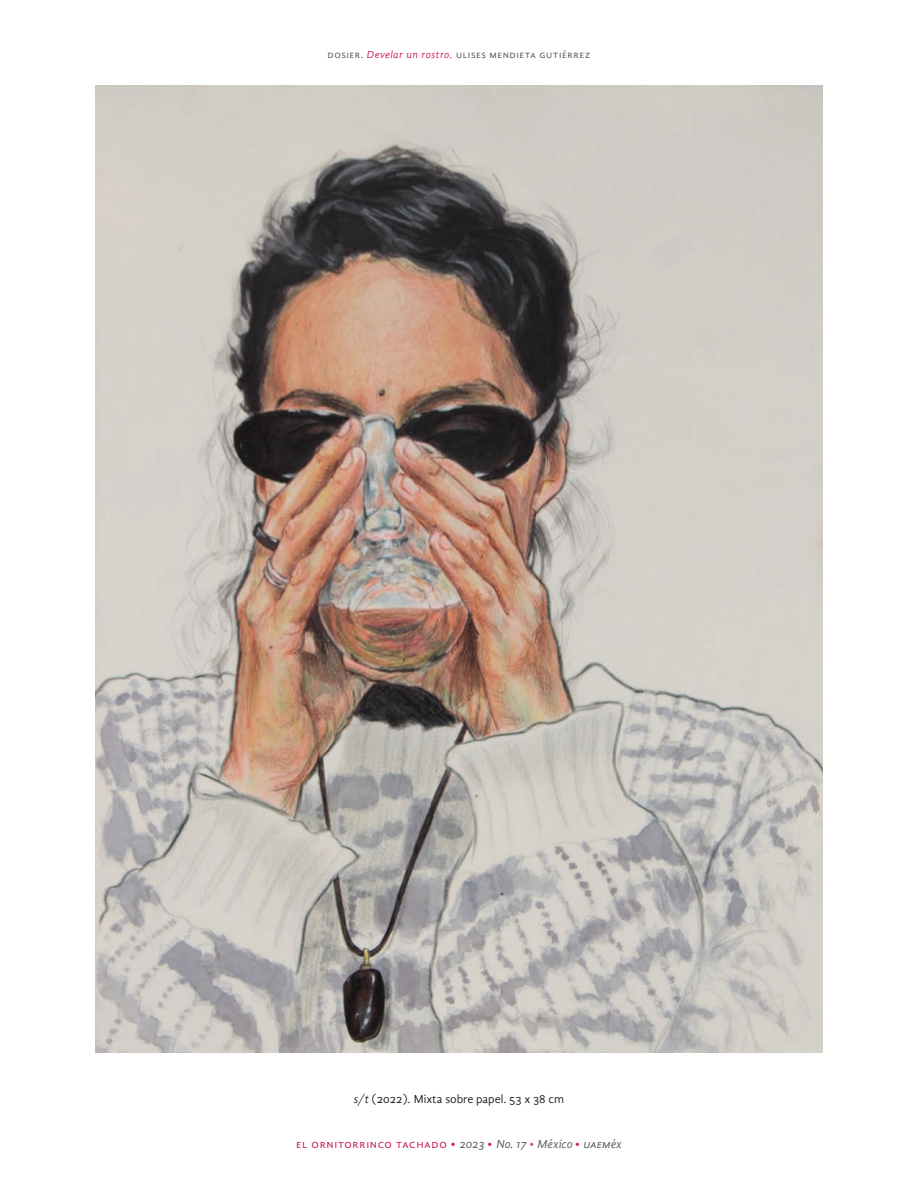
<style>
.page{position:relative;width:918px;height:1188px;background:#fff}
.page>*{position:absolute;margin:0;border:0;box-sizing:border-box;transform-origin:0 0}
.t1{font:12px "Gandhi Sans";letter-spacing:.05em;color:#ca1b4e}
.t2{font:12px "Gandhi Sans";color:#231f20}
.t3{font:10.5px "Gandhi Sans";letter-spacing:.05em;color:#57585a}
.s1{font-style:italic;color:#ca1b4e}
.s2{font-style:italic}
.s3{font-style:italic;color:#57585a}
.s4{color:#d35466}
</style>
<div class="page">
<img style="left:96px;top:86px;width:726px;height:967px">
<p class="t3" style="left:328px;top:48px;width:264px">Dosier. <span class="s1">Develar un rostro.</span> Ulises Mendieta Gutiérrez</p>
<p class="t2" style="left:354px;top:1092px;width:212px"><span class="s2">s/t</span> (2022)<span class="s2">.</span> Mixta sobre papel. 53 x 38 cm</p>
<p class="t1" style="left:296px;top:1137px;width:327px">el ornitorrinco tachad o • <span class="s3">2023</span> • <span class="s3">No. 17</span> <span class="s4">•</span> <span class="s3">México</span> • <span class="s3">uaeméx</span></p>
</div>
